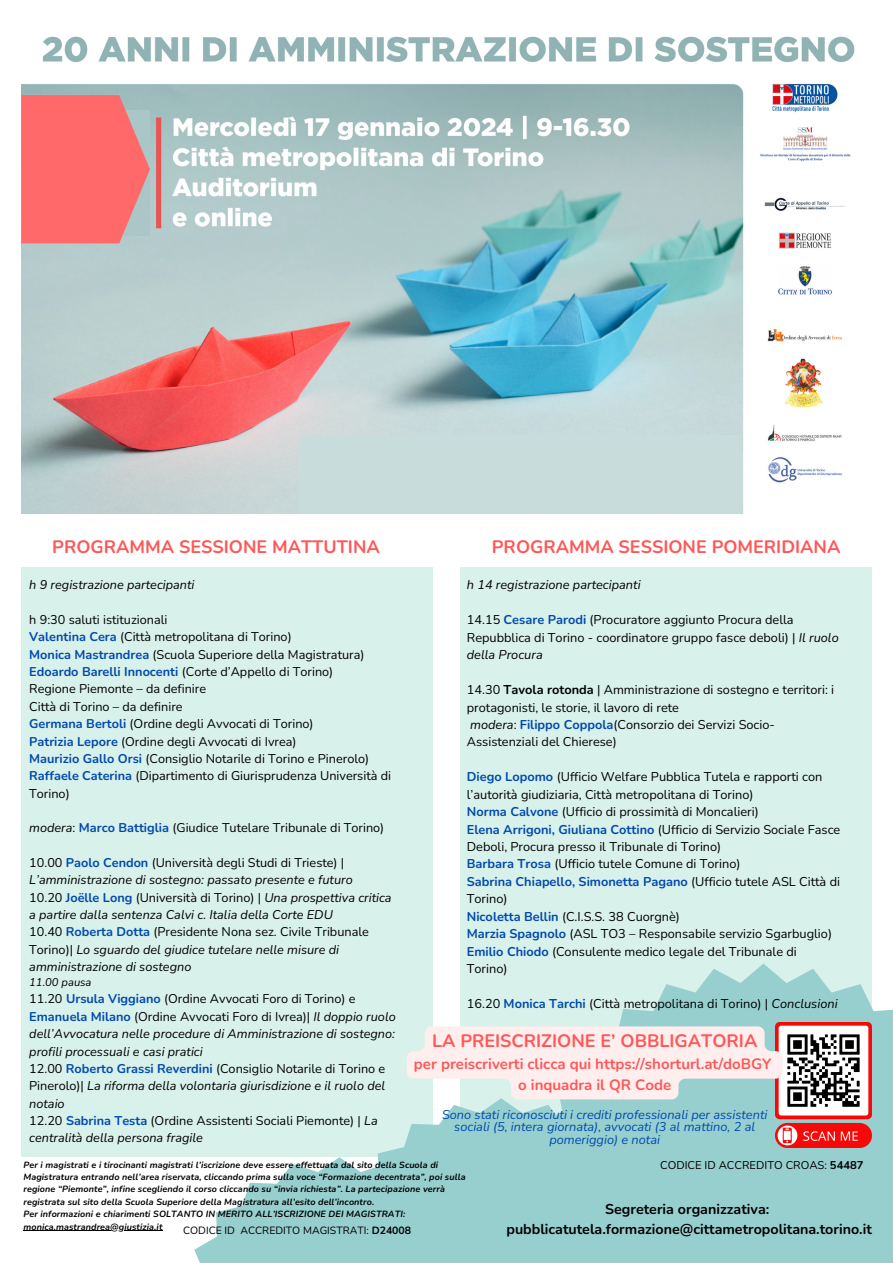
<style>
.page{position:relative;width:893px;height:1263px;background:#fff}
.page>*{position:absolute;margin:0;border:0;box-sizing:border-box;transform-origin:0 0}
.t1{font:700 18px "Nunito";color:#ff5757}
.t2{font:700 15px "Nunito";color:#ff5757}
.t3{font:700 14.25px "Nunito";color:#000}
.t4{font:12.75px/17.4px "Nunito";color:#000}
.t5{font:italic 12.75px/12.9px "Nunito";color:#004aad;text-align:center}
.t6{font:700 12.75px/17.4px "Nunito";color:#004aad}
.t7{font:italic 12.75px "Nunito";color:#000}
.t8{font:italic 12.67px/17.3px "Nunito";color:#000}
.t9{font:12.67px/17.3px "Nunito";color:#000}
.t10{font:11.25px "Nunito";color:#000}
.t11{font:italic 11.18px "Nunito";color:#000}
.t12{font:10.5px "Nunito";color:#000}
.t13{font:italic 700 9px/12.4px "Nunito";letter-spacing:.01em;color:#000}
.s1{font-weight:700;color:#004aad}
.s2{font-style:italic}
.s3{font-style:normal}
.s4{font-weight:700;font-style:normal;color:#004aad}
.s5{font-weight:700}
.s6{font-weight:400;color:#000}
</style>
<div class="page">
<img style="left:21px;top:36px;width:834px;height:478px">
<div style="left:21px;top:567px;width:412px;height:590px;background:#d9f1eb"></div>
<div style="left:460px;top:567px;width:412px;height:580px;background:#d9f1eb"></div>
<div style="left:299px;top:435px;width:441px;height:79px;background:#c8dcdc"></div>
<svg style="left:21px;top:95px;width:129px;height:148px;background:#f47474"></svg>
<svg style="left:619px;top:963px;width:274px;height:300px;background:#a0d2d2"></svg>
<svg style="left:194px;top:1157px;width:154px;height:106px;fill:#97cfcf"></svg>
<div style="left:348px;top:1098px;width:305px;height:165px;background:#97cfcf"></div>
<img style="left:775px;top:1022px;width:96px;height:125px">
<svg style="left:407px;top:1026px;width:375px;height:73px;background:#f3eaea"></svg>
<hr style="left:23px;top:1230px;width:140px;height:1px;background:#000">
<p class="t1" style="left:52px;top:534px;width:329px">PROGRAMMA SESSIONE MATTUTINA</p>
<p class="t8" style="left:29px;top:576px;width:167px">h 9 registrazione partecipanti</p>
<p class="t9" style="left:29px;top:611px;width:140px">h 9:30 saluti istituzionali</p>
<p class="t9" style="left:29px;top:629px;width:264px"><span class="s1">Valentina Cera</span> (Città metropolitana di Torino)</p>
<p class="t9" style="left:29px;top:646px;width:337px"><span class="s1">Monica Mastrandrea</span> (Scuola Superiore della Magistratura)</p>
<p class="t9" style="left:29px;top:663px;width:305px"><span class="s1">Edoardo Barelli Innocenti</span> (Corte d’Appello di Torino)</p>
<p class="t9" style="left:29px;top:681px;width:178px">Regione Piemonte – da definire</p>
<p class="t9" style="left:29px;top:698px;width:155px">Città di Torino – da definire</p>
<p class="t9" style="left:29px;top:715px;width:286px"><span class="s1">Germana Bertoli</span> (Ordine degli Avvocati di Torino)</p>
<p class="t9" style="left:29px;top:733px;width:269px"><span class="s1">Patrizia Lepore</span> (Ordine degli Avvocati di Ivrea)</p>
<p class="t9" style="left:29px;top:750px;width:341px"><span class="s1">Maurizio Gallo Orsi</span> (Consiglio Notarile di Torino e Pinerolo)</p>
<p class="t9" style="left:29px;top:767px;width:363px"><span class="s1">Raffaele Caterina</span> (Dipartimento di Giurisprudenza Università di<br>Torino)</p>
<p class="t9" style="left:29px;top:819px;width:356px"><span class="s2">modera</span>: <span class="s1">Marco Battiglia</span> (Giudice Tutelare Tribunale di Torino)</p>
<p class="t8" style="left:29px;top:854px;width:325px"><span class="s3">10.00</span> <span class="s4">Paolo Cendon</span> <span class="s3">(Università degli Studi di Trieste) |<br></span>L’amministrazione di sostegno: passato presente e futuro</p>
<p class="t8" style="left:29px;top:889px;width:364px"><span class="s3">10.20</span> <span class="s4">Joëlle Long</span> <span class="s3">(Università di Torino) |</span> Una prospettiva critica a partire dalla sentenza Calvi c. Italia della Corte EDU</p>
<p class="t8" style="left:29px;top:923px;width:341px"><span class="s3">10.40</span> <span class="s4">Roberta Dotta</span> <span class="s3">(Presidente Nona sez. Civile Tribunale<br>Torino)|</span> Lo sguardo del giudice tutelare nelle misure di amministrazione di sostegno</p>
<p class="t11" style="left:29px;top:975px;width:64px">11.00 pausa</p>
<p class="t8" style="left:29px;top:990px;width:368px"><span class="s3">11.20</span> <span class="s4">Ursula Viggiano</span> <span class="s3">(Ordine Avvocati Foro di Torino) e </span><span class="s4">Emanuela Milano</span> <span class="s3">(Ordine Avvocati Foro di Ivrea)|</span> Il doppio ruolo dell’Avvocatura nelle procedure di Amministrazione di sostegno: profili processuali e casi pratici</p>
<p class="t8" style="left:29px;top:1060px;width:357px;text-align:justify"><span class="s3">12.00</span> <span class="s4">Roberto Grassi Reverdini</span> <span class="s3">(Consiglio Notarile di Torino e Pinerolo)|</span> La riforma della volontaria giurisdizione e il ruolo del notaio</p>
<p class="t9" style="left:29px;top:1112px;width:350px">12.20 <span class="s1">Sabrina Testa</span> (Ordine Assistenti Sociali Piemonte) | <span class="s2">La centralità della persona fragile</span></p>
<p class="t1" style="left:492px;top:534px;width:350px">PROGRAMMA SESSIONE POMERIDIANA</p>
<p class="t7" style="left:467px;top:576px;width:175px">h 14 registrazione partecipanti</p>
<p class="t4" style="left:467px;top:611px;width:373px">14.15 <span class="s1">Cesare Parodi</span> (Procuratore aggiunto Procura della<br>Repubblica di Torino - coordinatore gruppo fasce deboli) | <span class="s2">Il ruolo della Procura</span></p>
<p class="t4" style="left:467px;top:681px;width:369px">14.30 <span class="s5">Tavola rotonda</span> | Amministrazione di sostegno e territori: i protagonisti, le storie, il lavoro di rete</p>
<p class="t4" style="left:467px;top:716px;width:310px"><span class="s2">modera</span>: <span class="s1">Filippo Coppola</span>(Consorzio dei Servizi Socio-<br>Assistenziali del Chierese)</p>
<p class="t4" style="left:467px;top:768px;width:357px"><span class="s1">Diego Lopomo</span> (Ufficio Welfare Pubblica Tutela e rapporti con l’autorità giudiziaria, Città metropolitana di Torino)</p>
<p class="t4" style="left:467px;top:803px;width:293px"><span class="s1">Norma Calvone</span> (Ufficio di prossimità di Moncalieri)</p>
<p class="t4" style="left:467px;top:821px;width:375px"><span class="s1">Elena Arrigoni, Giuliana Cottino</span> (Ufficio di Servizio Sociale Fasce<br>Deboli, Procura presso il Tribunale di Torino)</p>
<p class="t4" style="left:467px;top:855px;width:275px"><span class="s1">Barbara Trosa</span> (Ufficio tutele Comune di Torino)</p>
<p class="t6" style="left:467px;top:873px;width:375px">Sabrina Chiapello, Simonetta Pagano <span class="s6">(Ufficio tutele ASL Città di<br>Torino)</span></p>
<p class="t4" style="left:467px;top:908px;width:215px"><span class="s1">Nicoletta Bellin</span> (C.I.S.S. 38 Cuorgnè)</p>
<p class="t4" style="left:467px;top:925px;width:367px"><span class="s1">Marzia Spagnolo</span> (ASL TO3 – Responsabile servizio Sgarbuglio)</p>
<p class="t4" style="left:467px;top:943px;width:331px"><span class="s1">Emilio Chiodo</span> (Consulente medico legale del Tribunale di<br>Torino)</p>
<p class="t4" style="left:467px;top:995px;width:372px">16.20 <span class="s1">Monica Tarchi</span> (Città metropolitana di Torino) | <span class="s2">Conclusioni</span></p>
<p class="t1" style="left:432px;top:1029px;width:327px">LA PREISCRIZIONE E’ OBBLIGATORIA</p>
<p class="t2" style="left:414px;top:1054px;width:359px">per preiscriverti clicca qui https://shorturl.at/doBGY</p>
<p class="t2" style="left:518px;top:1075px;width:155px">o inquadra il QR Code</p>
<p class="t5" style="left:442px;top:1108px;width:327px">Sono stati riconosciuti i crediti professionali per assistenti sociali (5, intera giornata), avvocati (3 al mattino, 2 al pomeriggio) e notai</p>
<p class="t13" style="left:23px;top:1158px;width:416px">Per i magistrati e i tirocinanti magistrati l’iscrizione deve essere effettuata dal sito della Scuola di</p>
<p class="t10" style="left:660px;top:1158px;width:205px">CODICE ID ACCREDITO CROAS: <span class="s5">54487</span></p>
<p class="t13" style="left:23px;top:1171px;width:443px">Magistratura entrando nell’area riservata, cliccando prima sulla voce “Formazione decentrata”, poi sulla regione “Piemonte”, infine scegliendo il corso cliccando su “invia richiesta”. La partecipazione verrà registrata sul sito della Scuola Superiore della Magistratura all’esito dell’incontro.</p>
<p class="t13" style="left:23px;top:1208px;width:383px">Per informazioni e chiarimenti SOLTANTO IN MERITO ALL’ISCRIZIONE DEI MAGISTRATI: monica.mastrandrea@giustizia.it</p>
<p class="t3" style="left:605px;top:1200px;width:166px">Segreteria organizzativa:</p>
<p class="t3" style="left:506px;top:1219px;width:367px">pubblicatutela.formazione@cittametropolitana.torino.it</p>
<p class="t12" style="left:183px;top:1223px;width:229px">CODICE ID ACCREDITO MAGISTRATI: <span class="s5">D24008</span></p>
</div>
